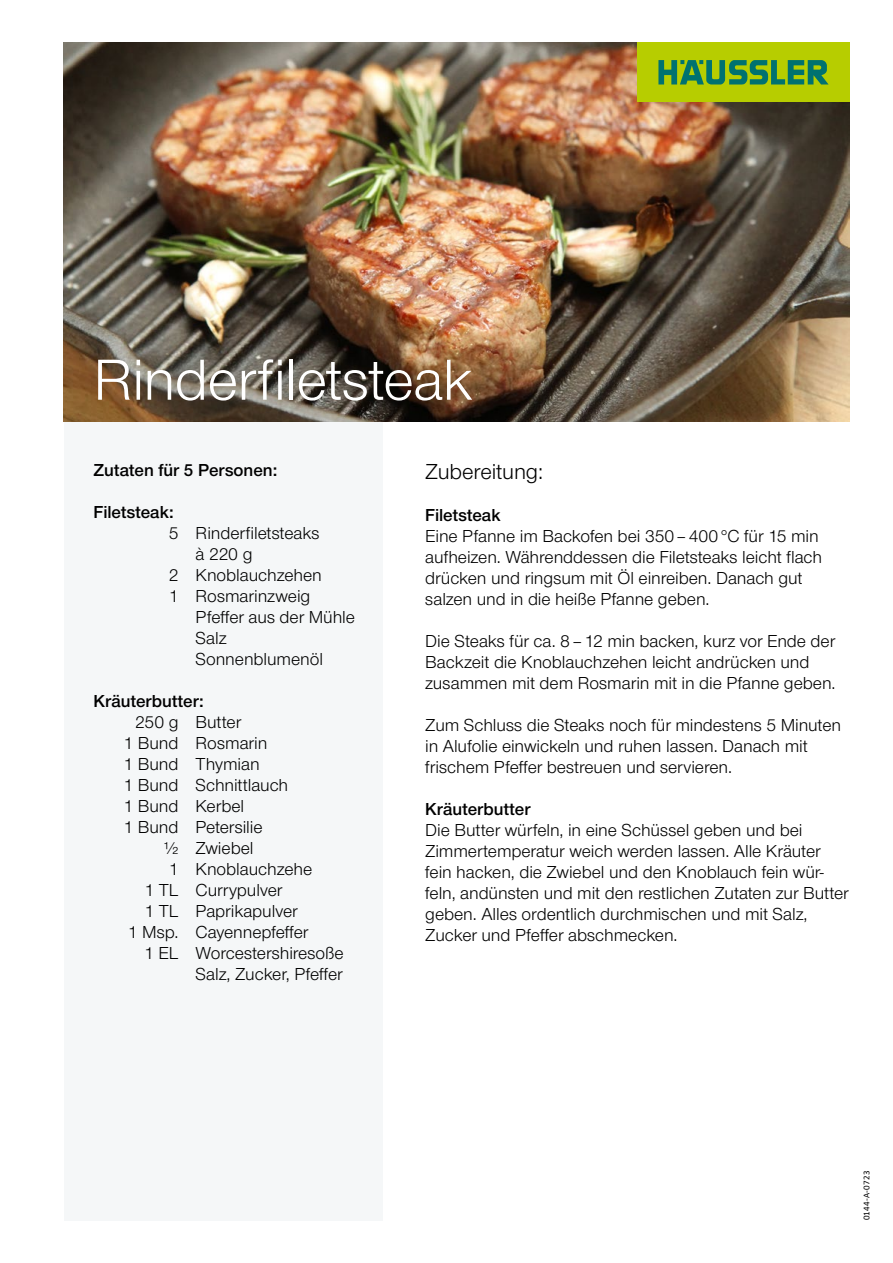
<style>
.page{position:relative;width:893px;height:1263px;background:#fff}
.page>*{position:absolute;margin:0;border:0;box-sizing:border-box;transform-origin:0 0}
.t1{font:60px "Nimbus San Nov";letter-spacing:-.01em;color:#fff}
.t2{font:22.5px "Nimbus San Nov";letter-spacing:-.005em;color:#000}
.t3{font:18px/21px "Nimbus San Nov";letter-spacing:-.005em;color:#000}
.t4{font:18px "Nimbus San Nov Sem Bol";color:#000}
.t5{font:9px "Calibri";letter-spacing:.015em;color:#000}
</style>
<div class="page">
<div style="left:64px;top:421px;width:319px;height:799px;background:#f5f7f8"></div>
<img style="left:63px;top:43px;width:786px;height:378px">
<div style="left:637px;top:43px;width:213px;height:59px;background:#b7cd00"></div>
<svg style="left:658px;top:60px;width:170px;height:25px"></svg>
<h1 class="t1" style="left:94px;top:346px;width:381px">Rinderfiletsteak</h1>
<p class="t4" style="left:94px;top:459px;width:185px">Zutaten für 5 Personen:</p>
<p class="t4" style="left:94px;top:501px;width:82px">Filetsteak:</p>
<p class="t3" style="left:169px;top:522px;width:152px">5 Rinderfiletsteaks</p>
<p class="t3" style="left:196px;top:543px;width:58px">à 220 g</p>
<p class="t3" style="left:169px;top:564px;width:155px">2 Knoblauchzehen</p>
<p class="t3" style="left:169px;top:585px;width:143px">1 Rosmarinzweig</p>
<p class="t3" style="left:196px;top:606px;width:161px">Pfeffer aus der Mühle</p>
<p class="t3" style="left:196px;top:627px;width:32px">Salz</p>
<p class="t3" style="left:196px;top:648px;width:129px">Sonnenblumenöl</p>
<p class="t4" style="left:94px;top:690px;width:112px">Kräuterbutter:</p>
<p class="t3" style="left:135px;top:711px;width:108px">250 g Butter</p>
<p class="t3" style="left:124px;top:732px;width:145px">1 Bund Rosmarin</p>
<p class="t3" style="left:124px;top:753px;width:138px">1 Bund Thymian</p>
<p class="t3" style="left:124px;top:774px;width:166px">1 Bund Schnittlauch</p>
<p class="t3" style="left:124px;top:795px;width:122px">1 Bund Kerbel</p>
<p class="t3" style="left:124px;top:816px;width:141px">1 Bund Petersilie</p>
<p class="t3" style="left:163px;top:837px;width:92px">½ Zwiebel</p>
<p class="t3" style="left:169px;top:858px;width:145px">1 Knoblauchzehe</p>
<p class="t3" style="left:145px;top:879px;width:139px">1 TL Currypulver</p>
<p class="t3" style="left:145px;top:900px;width:155px">1 TL Paprikapulver</p>
<p class="t3" style="left:128px;top:921px;width:182px">1 Msp. Cayennepfeffer</p>
<p class="t3" style="left:144px;top:942px;width:201px">1 EL Worcestershiresoße</p>
<p class="t3" style="left:196px;top:963px;width:149px">Salz, Zucker, Pfeffer</p>
<p class="t2" style="left:425px;top:458px;width:119px">Zubereitung:</p>
<p class="t4" style="left:425px;top:504px;width:77px">Filetsteak</p>
<p class="t3" style="left:425px;top:525px;width:398px">Eine Pfanne im Backofen bei 350 – 400 °C für 15 min aufheizen. Währenddessen die Filetsteaks leicht flach drücken und ringsum mit Öl einreiben. Danach gut salzen und in die heiße Pfanne geben.</p>
<p class="t3" style="left:425px;top:630px;width:412px">Die Steaks für ca. 8 – 12 min backen, kurz vor Ende der<br>Backzeit die Knoblauchzehen leicht andrücken und zusammen mit dem Rosmarin mit in die Pfanne geben.</p>
<p class="t3" style="left:425px;top:714px;width:417px">Zum Schluss die Steaks noch für mindestens 5 Minuten in Alufolie einwickeln und ruhen lassen. Danach mit frischem Pfeffer bestreuen und servieren.</p>
<p class="t4" style="left:425px;top:798px;width:107px">Kräuterbutter</p>
<p class="t3" style="left:425px;top:819px;width:425px">Die Butter würfeln, in eine Schüssel geben und bei Zimmertemperatur weich werden lassen. Alle Kräuter fein hacken, die Zwiebel und den Knoblauch fein wür&shy;feln, andünsten und mit den restlichen Zutaten zur Butter geben. Alles ordentlich durchmischen und mit Salz, Zucker und Pfeffer abschmecken.</p>
<p class="t5" style="left:860px;top:1220px;width:51px;rotate:-90deg">0144-A-0723</p>
</div>
